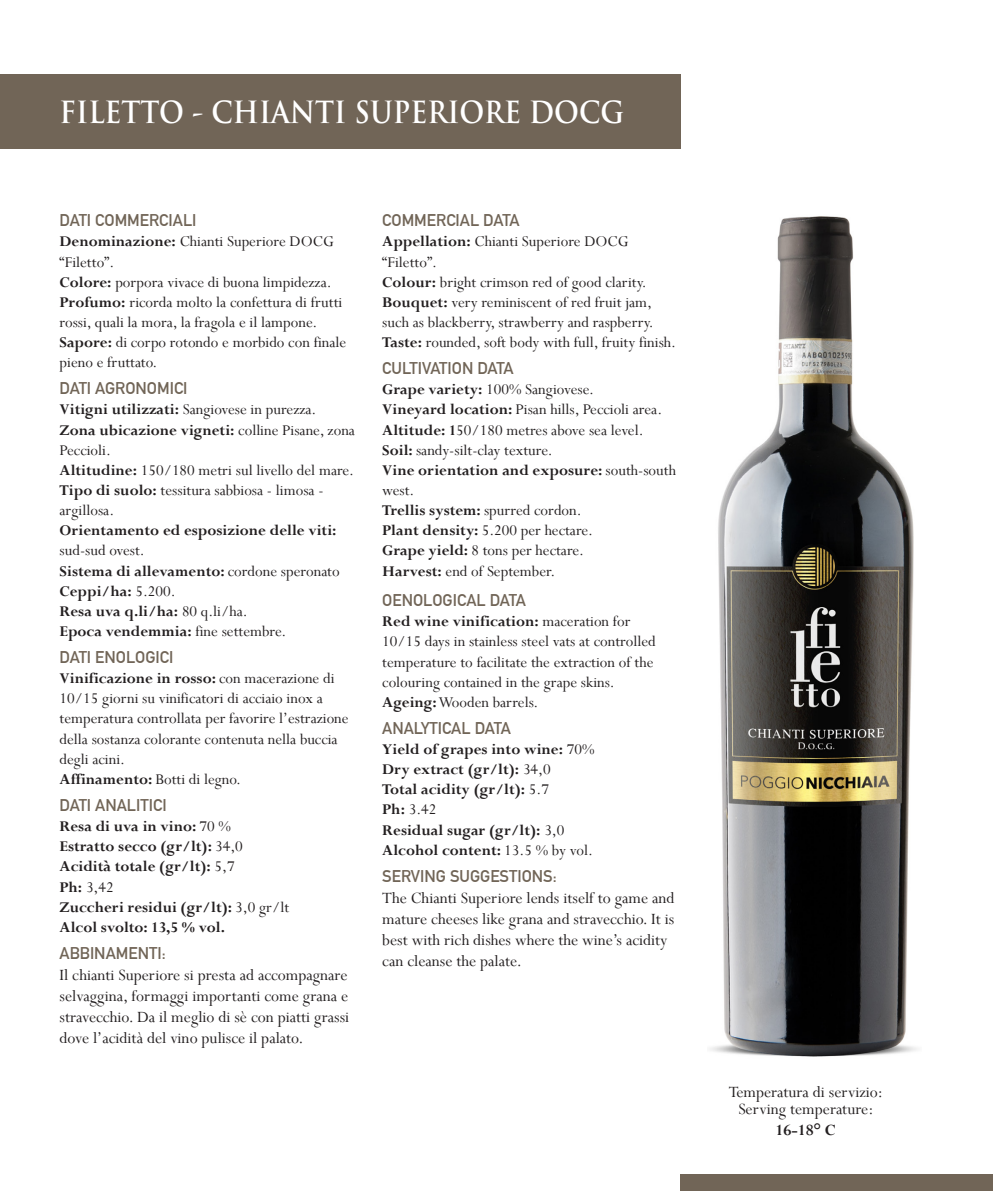
<style>
.page{position:relative;width:993px;height:1191px;background:#fff}
.page>*{position:absolute;margin:0;border:0;box-sizing:border-box;transform-origin:0 0}
.t1{font:700 29.75px "Trajan Pro";color:#fff;scale:.9 1}
.t2{font:17.5px/21px "Perpetua";color:#231f20;text-align:justify}
.t3{font:700 17.5px "Perpetua";color:#231f20}
.t4{font:16.62px/20.1px "Perpetua";color:#231f20}
.t5{font:700 16.62px/20.1px "Perpetua";color:#231f20}
.t6{font:700 16.62px "DIN Alternate";color:#716557}
.s1{font-weight:700}
.s2{font-weight:400}
</style>
<div class="page">
<hr style="left:992px;top:74px;width:1px;height:75px;background:#005480">
<div style="left:0;top:74px;width:680px;height:75px;background:#716557"></div>
<img style="left:710px;top:216px;width:207px;height:841px">
<div style="left:680px;top:1174px;width:312px;height:17px;background:#716557"></div>
<p class="t1" style="left:60px;top:93px;width:628px">FILETTO - CHIANTI SUPERIORE DOCG</p>
<p class="t6" style="left:60px;top:208px;width:138px">DATI COMMERCIALI</p>
<p class="t4" style="left:60px;top:231px;width:276px"><span class="s1">Denominazione:</span> Chianti Superiore DOCG “Filetto”.</p>
<p class="t4" style="left:60px;top:271px;width:273px"><span class="s1">Colore:</span> porpora vivace di buona limpidezza.</p>
<p class="t4" style="left:60px;top:292px;width:284px"><span class="s1">Profumo:</span> ricorda molto la confettura di frutti rossi, quali la mora, la fragola e il lampone.</p>
<p class="t4" style="left:60px;top:332px;width:288px"><span class="s1">Sapore:</span> di corpo rotondo e morbido con finale pieno e fruttato.</p>
<p class="t6" style="left:60px;top:376px;width:129px">DATI AGRONOMICI</p>
<p class="t4" style="left:60px;top:399px;width:258px"><span class="s1">Vitigni utilizzati:</span> Sangiovese in purezza.</p>
<p class="t4" style="left:60px;top:419px;width:297px"><span class="s1">Zona ubicazione vigneti:</span> colline Pisane, zona<br>Peccioli.</p>
<p class="t4" style="left:60px;top:460px;width:296px"><span class="s1">Altitudine:</span> 150/180 metri sul livello del mare.</p>
<p class="t4" style="left:60px;top:480px;width:265px"><span class="s1">Tipo di suolo:</span> tessitura sabbiosa - limosa - argillosa.</p>
<p class="t5" style="left:60px;top:520px;width:278px">Orientamento ed esposizione delle viti: <span class="s2">sud-sud ovest.</span></p>
<p class="t5" style="left:60px;top:560px;width:281px">Sistema di allevamento: <span class="s2">cordone speronato</span></p>
<p class="t5" style="left:60px;top:580px;width:117px">Ceppi/ha: <span class="s2">5.200.</span></p>
<p class="t5" style="left:60px;top:600px;width:189px">Resa uva q.li/ha: <span class="s2">80 q.li/ha.</span></p>
<p class="t5" style="left:60px;top:621px;width:228px">Epoca vendemmia: <span class="s2">fine settembre.</span></p>
<p class="t6" style="left:60px;top:644px;width:115px">DATI ENOLOGICI</p>
<p class="t4" style="left:60px;top:668px;width:290px"><span class="s1">Vinificazione in rosso:</span> con macerazione di 10/15 giorni su vinificatori di acciaio inox a temperatura controllata per favorire l’estrazione della sostanza colorante contenuta nella buccia degli acini.</p>
<p class="t4" style="left:60px;top:768px;width:183px"><span class="s1">Affinamento:</span> Botti di legno.</p>
<p class="t6" style="left:60px;top:792px;width:108px">DATI ANALITICI</p>
<p class="t5" style="left:60px;top:816px;width:173px">Resa di uva in vino: <span class="s2">70 %</span></p>
<p class="t5" style="left:60px;top:836px;width:185px">Estratto secco (gr/lt): <span class="s2">34,0</span></p>
<p class="t5" style="left:60px;top:856px;width:176px">Acidità totale (gr/lt): <span class="s2">5,7</span></p>
<p class="t4" style="left:60px;top:876px;width:56px"><span class="s1">Ph:</span> 3,42</p>
<p class="t5" style="left:60px;top:896px;width:231px">Zuccheri residui (gr/lt): <span class="s2">3,0 gr/lt</span></p>
<p class="t5" style="left:60px;top:916px;width:167px">Alcol svolto: 13,5 % vol.</p>
<p class="t6" style="left:60px;top:940px;width:108px">ABBINAMENTI:</p>
<p class="t2" style="left:60px;top:964px;width:291px">Il chianti Superiore si presta ad accompagnare selvaggina, formaggi importanti come grana e stravecchio. Da il meglio di sè con piatti grassi dove l’acidità del vino pulisce il palato.</p>
<p class="t6" style="left:382px;top:208px;width:139px">COMMERCIAL DATA</p>
<p class="t4" style="left:382px;top:231px;width:248px"><span class="s1">Appellation:</span> Chianti Superiore DOCG “Filetto”.</p>
<p class="t4" style="left:382px;top:271px;width:266px"><span class="s1">Colour:</span> bright crimson red of good clarity.</p>
<p class="t4" style="left:382px;top:292px;width:273px"><span class="s1">Bouquet:</span> very reminiscent of red fruit jam, such as blackberry, strawberry and raspberry.</p>
<p class="t4" style="left:382px;top:332px;width:295px"><span class="s1">Taste:</span> rounded, soft body with full, fruity finish.</p>
<p class="t6" style="left:382px;top:356px;width:133px">CULTIVATION DATA</p>
<p class="t4" style="left:382px;top:379px;width:213px"><span class="s1">Grape variety:</span> 100% Sangiovese.</p>
<p class="t4" style="left:382px;top:399px;width:281px"><span class="s1">Vineyard location:</span> Pisan hills, Peccioli area.</p>
<p class="t4" style="left:382px;top:419px;width:263px"><span class="s1">Altitude: 1</span>50/180 metres above sea level.</p>
<p class="t4" style="left:382px;top:439px;width:172px"><span class="s1">Soil:</span> sandy-silt-clay texture.</p>
<p class="t5" style="left:382px;top:460px;width:295px">Vine orientation and exposure: <span class="s2">south-south west.</span></p>
<p class="t5" style="left:382px;top:500px;width:201px">Trellis system: <span class="s2">spurred cordon.</span></p>
<p class="t4" style="left:382px;top:520px;width:212px"><span class="s1">Plant density:</span> 5.200 per hectare.</p>
<p class="t4" style="left:382px;top:540px;width:203px"><span class="s1">Grape yield:</span> 8 tons per hectare.</p>
<p class="t4" style="left:382px;top:560px;width:174px"><span class="s1">Harvest:</span> end of September.</p>
<p class="t6" style="left:382px;top:587px;width:145px">OENOLOGICAL DATA</p>
<p class="t4" style="left:382px;top:611px;width:275px"><span class="s1">Red wine vinification:</span> maceration for 10/15 days in stainless steel vats at controlled temperature to facilitate the extraction of the colouring contained in the grape skins.</p>
<p class="t4" style="left:382px;top:691px;width:157px"><span class="s1">Ageing:</span> Wooden barrels.</p>
<p class="t6" style="left:382px;top:715px;width:130px">ANALYTICAL DATA</p>
<p class="t5" style="left:382px;top:739px;width:214px">Yield of grapes into wine: <span class="s2">70%</span></p>
<p class="t5" style="left:382px;top:759px;width:170px">Dry extract (gr/lt): <span class="s2">34,0</span></p>
<p class="t5" style="left:382px;top:779px;width:168px">Total acidity (gr/lt): <span class="s2">5.7</span></p>
<p class="t4" style="left:382px;top:799px;width:56px"><span class="s1">Ph:</span> 3.42</p>
<p class="t5" style="left:382px;top:819px;width:183px">Residual sugar (gr/lt): <span class="s2">3,0</span></p>
<p class="t5" style="left:382px;top:839px;width:212px">Alcohol content: <span class="s2">13.5 % by vol.</span></p>
<p class="t6" style="left:382px;top:863px;width:176px">SERVING SUGGESTIONS:</p>
<p class="t2" style="left:382px;top:887px;width:294px;text-align:left">The Chianti Superiore lends itself to game and mature cheeses like grana and stravecchio. It is best with rich dishes where the wine’s acidity can cleanse the palate.</p>
<p class="t2" style="left:728px;top:1081px;width:156px">Temperatura di servizio:</p>
<p class="t2" style="left:738px;top:1098px;width:137px">Serving temperature:</p>
<p class="t3" style="left:775px;top:1119px;width:62px">16-18° C</p>
</div>
